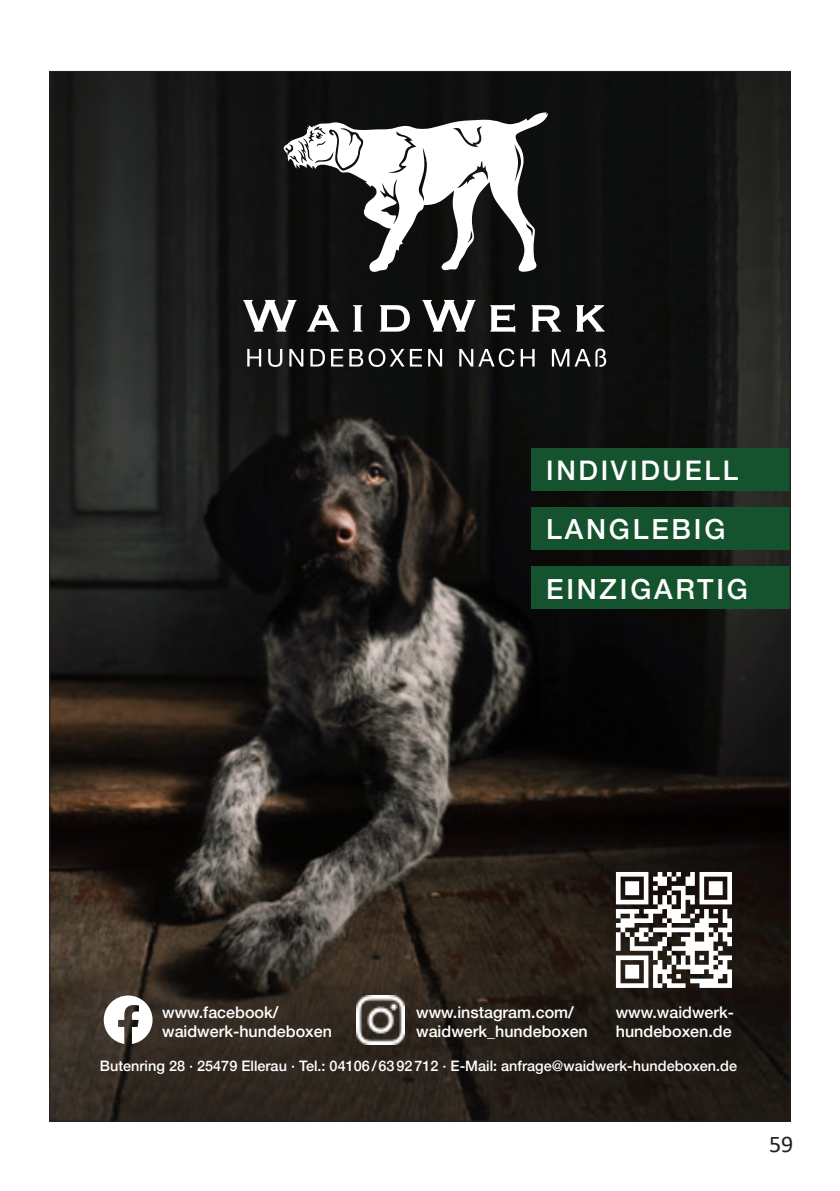
<style>
.page{position:relative;width:840px;height:1191px;background:#fff}
.page>*{position:absolute;margin:0;border:0;box-sizing:border-box;transform-origin:0 0}
.t1{font:500 27.6px/59.2px "Helvetica Neue";letter-spacing:.1em;color:#fff}
.t2{font:500 27px "Helvetica Neue";letter-spacing:.1em;color:#fff}
.t3{font:24px "Calibri";color:#231f20}
.t4{font:500 16px/19.2px "Helvetica Neue";color:#fff}
.t5{font:500 14.4px "Helvetica Neue";color:#fff}
</style>
<div class="page">
<img style="left:51px;top:73px;width:737px;height:1046px">
<svg style="left:283px;top:112px;width:265px;height:160px;fill:#131312"></svg>
<svg style="left:243px;top:300px;width:53px;height:32px"></svg>
<svg style="left:307px;top:305px;width:32px;height:27px"></svg>
<svg style="left:353px;top:305px;width:9px;height:27px"></svg>
<svg style="left:379px;top:305px;width:30px;height:27px"></svg>
<svg style="left:422px;top:300px;width:53px;height:32px"></svg>
<svg style="left:490px;top:304px;width:25px;height:28px"></svg>
<svg style="left:531px;top:305px;width:29px;height:27px"></svg>
<svg style="left:575px;top:305px;width:29px;height:27px"></svg>
<svg style="left:247px;top:349px;width:14px;height:17px"></svg>
<svg style="left:268px;top:349px;width:14px;height:18px"></svg>
<svg style="left:289px;top:349px;width:14px;height:17px"></svg>
<svg style="left:310px;top:349px;width:15px;height:17px"></svg>
<svg style="left:331px;top:349px;width:12px;height:17px"></svg>
<svg style="left:349px;top:348px;width:73px;height:19px"></svg>
<svg style="left:428px;top:349px;width:14px;height:17px"></svg>
<svg style="left:459px;top:348px;width:55px;height:19px"></svg>
<svg style="left:520px;top:349px;width:14px;height:17px"></svg>
<svg style="left:551px;top:348px;width:55px;height:19px"></svg>
<div style="left:531px;top:448px;width:258px;height:43px;background:#14532e"></div>
<div style="left:531px;top:507px;width:258px;height:43px;background:#14532e"></div>
<div style="left:531px;top:566px;width:258px;height:43px;background:#14532e"></div>
<svg style="left:104px;top:995px;width:48px;height:49px"></svg>
<img style="left:356px;top:995px;width:49px;height:49px">
<svg style="left:615px;top:872px;width:116px;height:116px"></svg>
<h2 class="t2" style="left:546px;top:448px;width:193px">INDIVIDUELL</h2>
<h1 class="t1" style="left:546px;top:498px;width:203px">LANGLEBIG<br>EINZIGARTIG</h1>
<p class="t4" style="left:162px;top:1001px;width:171px">www.facebook/ waidwerk-hundeboxen</p>
<p class="t4" style="left:416px;top:1001px;width:173px">www.instagram.com/ waidwerk_hundeboxen</p>
<p class="t4" style="left:615px;top:1001px;width:120px">www.waidwerk&shy;hundeboxen.de</p>
<p class="t5" style="left:100px;top:1054px;width:638px">Butenring 28 · 25479 Ellerau · Tel.: 04106/6392712 · E-Mail: anfrage@waidwerk-hundeboxen.de</p>
<h3 class="t3" style="left:768px;top:1127px;width:26px">59</h3>
</div>
